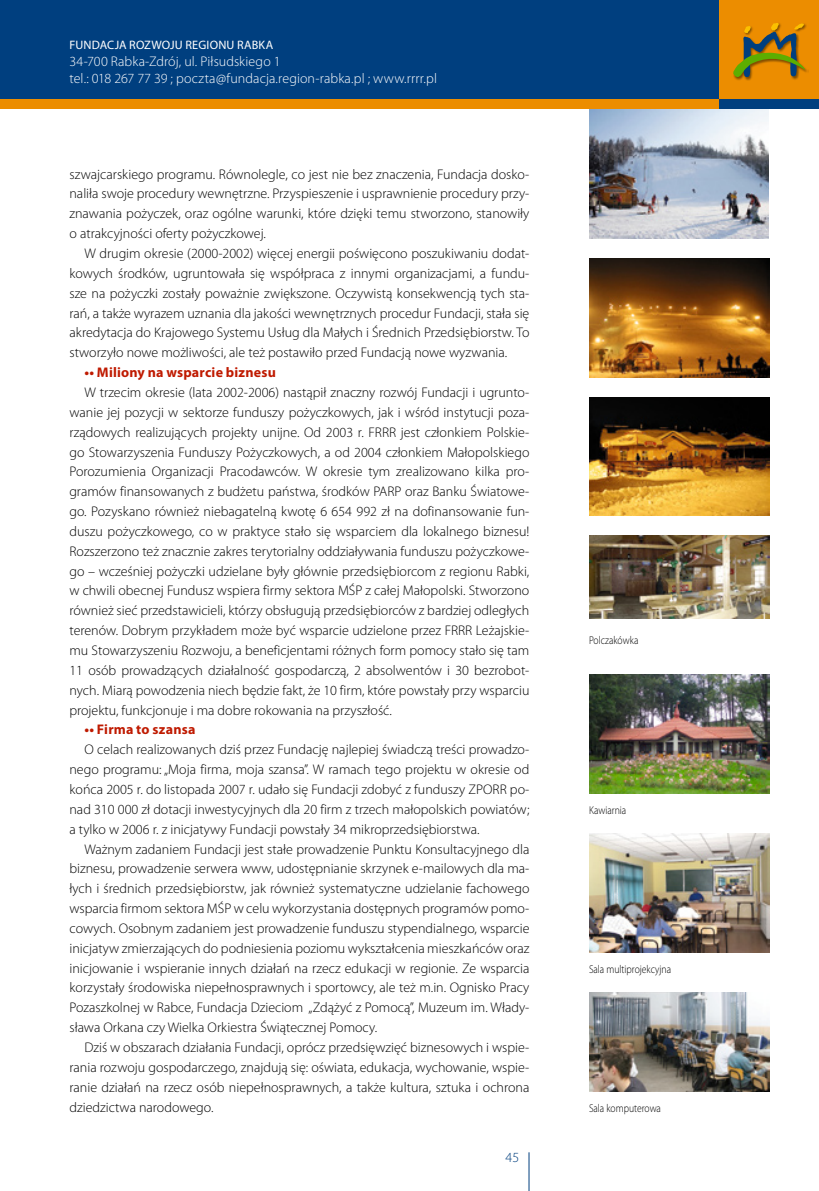
<style>
.page{position:relative;width:819px;height:1191px;background:#fff}
.page>*{position:absolute;margin:0;border:0;box-sizing:border-box;transform-origin:0 0}
.t1{font:300 14px/19.8px "Myriad Pro";color:#000;text-align:justify}
.t2{font:300 14px/16.8px "Myriad Pro";letter-spacing:.01em;color:#fff}
.t3{font:700 14px "Myriad Pro";letter-spacing:.015em;color:#bf1a00}
.t4{font:300 14px "Myriad Pro";color:#003f7f}
.t5{font:12.25px "Myriad Pro";letter-spacing:.015em;color:#fff}
.t6{font:300 11.38px "Myriad Pro";color:#000;scale:.85 1}
</style>
<div class="page">
<div style="left:0;top:0;width:719px;height:99px;background:#003f7f"></div>
<div style="left:719px;top:0;width:100px;height:99px;background:#ec8d00"></div>
<div style="left:0;top:99px;width:719px;height:10px;background:#ec8d00"></div>
<div style="left:719px;top:99px;width:100px;height:10px;background:#003f7f"></div>
<div style="left:732px;top:22px;width:76px;height:59px;background:#000;opacity:.45"></div>
<svg style="left:733px;top:23px;width:72px;height:54px"></svg>
<hr style="left:528px;top:1152px;width:1px;height:39px;background:#003f7f">
<img style="left:589px;top:675px;width:180px;height:119px">
<img style="left:589px;top:833px;width:180px;height:119px">
<img style="left:589px;top:110px;width:179px;height:128px">
<img style="left:589px;top:258px;width:180px;height:119px">
<img style="left:589px;top:397px;width:180px;height:119px">
<img style="left:589px;top:536px;width:180px;height:83px">
<img style="left:589px;top:992px;width:180px;height:99px">
<p class="t5" style="left:69px;top:38px;width:205px">FUNDACJA ROZWOJU REGIONU RABKA</p>
<p class="t2" style="left:69px;top:53px;width:369px">34-700 Rabka-Zdrój, ul. Piłsudskiego 1<br>tel.: 018 267 77 39 ; poczta@fundacja.region-rabka.pl ; www.rrrr.pl</p>
<p class="t1" style="left:69px;top:164px;width:461px">szwajcarskiego programu. Równolegle, co jest nie bez znaczenia, Fundacja dosko&shy;naliła swoje procedury wewnętrzne. Przyspieszenie i usprawnienie procedury przy&shy;znawania pożyczek, oraz ogólne warunki, które dzięki temu stworzono, stanowiły o atrakcyjności oferty pożyczkowej.</p>
<p class="t1" style="left:69px;top:244px;width:461px;text-indent:15px">W drugim okresie (2000-2002) więcej energii poświęcono poszukiwaniu dodat&shy;kowych środków, ugruntowała się współpraca z innymi organizacjami, a fundu&shy;sze na pożyczki zostały poważnie zwiększone. Oczywistą konsekwencją tych sta&shy;rań, a także wyrazem uznania dla jakości wewnętrznych procedur Fundacji, stała się akredytacja do Krajowego Systemu Usług dla Małych i Średnich Przedsiębiorstw. To stworzyło nowe możliwości, ale też postawiło przed Fundacją nowe wyzwania.</p>
<p class="t3" style="left:84px;top:364px;width:193px">•• Miliony na wsparcie biznesu</p>
<p class="t1" style="left:69px;top:383px;width:461px;text-indent:15px">W trzecim okresie (lata 2002-2006) nastąpił znaczny rozwój Fundacji i ugrunto&shy;wanie jej pozycji w sektorze funduszy pożyczkowych, jak i wśród instytucji poza&shy;rządowych realizujących projekty unijne. Od 2003 r. FRRR jest członkiem Polskie&shy;go Stowarzyszenia Funduszy Pożyczkowych, a od 2004 członkiem Małopolskiego Porozumienia Organizacji Pracodawców. W okresie tym zrealizowano kilka pro&shy;gramów finansowanych z budżetu państwa, środków PARP oraz Banku Światowe&shy;go. Pozyskano również niebagatelną kwotę 6 654 992 zł na dofinansowanie fun&shy;duszu pożyczkowego, co w praktyce stało się wsparciem dla lokalnego biznesu!<br>Rozszerzono też znacznie zakres terytorialny oddziaływania funduszu pożyczkowe&shy;go – wcześniej pożyczki udzielane były głównie przedsiębiorcom z regionu Rabki, w chwili obecnej Fundusz wspiera firmy sektora MŚP z całej Małopolski. Stworzono również sieć przedstawicieli, którzy obsługują przedsiębiorców z bardziej odległych terenów. Dobrym przykładem może być wsparcie udzielone przez FRRR Leżajskie&shy;mu Stowarzyszeniu Rozwoju, a beneficjentami różnych form pomocy stało się tam 11 osób prowadzących działalność gospodarczą, 2 absolwentów i 30 bezrobot&shy;nych. Miarą powodzenia niech będzie fakt, że 10 firm, które powstały przy wsparciu projektu, funkcjonuje i ma dobre rokowania na przyszłość.</p>
<p class="t3" style="left:84px;top:722px;width:112px">•• Firma to szansa</p>
<p class="t1" style="left:69px;top:740px;width:461px;text-indent:15px">O celach realizowanych dziś przez Fundację najlepiej świadczą treści prowadzo&shy;nego programu: „Moja firma, moja szansa”. W ramach tego projektu w okresie od końca 2005 r. do listopada 2007 r. udało się Fundacji zdobyć z funduszy ZPORR po&shy;nad 310 000 zł dotacji inwestycyjnych dla 20 firm z trzech małopolskich powiatów; a tylko w 2006 r. z inicjatywy Fundacji powstały 34 mikroprzedsiębiorstwa.</p>
<p class="t1" style="left:69px;top:839px;width:461px;text-indent:15px">Ważnym zadaniem Fundacji jest stałe prowadzenie Punktu Konsultacyjnego dla biznesu, prowadzenie serwera www, udostępnianie skrzynek e-mailowych dla ma&shy;łych i średnich przedsiębiorstw, jak również systematyczne udzielanie fachowego wsparcia firmom sektora MŚP w celu wykorzystania dostępnych programów pomo&shy;cowych. Osobnym zadaniem jest prowadzenie funduszu stypendialnego, wsparcie inicjatyw zmierzających do podniesienia poziomu wykształcenia mieszkańców oraz inicjowanie i wspieranie innych działań na rzecz edukacji w regionie. Ze wsparcia korzystały środowiska niepełnosprawnych i sportowcy, ale też m.in. Ognisko Pracy Pozaszkolnej w Rabce, Fundacja Dzieciom „Zdążyć z Pomocą”, Muzeum im. Włady&shy;sława Orkana czy Wielka Orkiestra Świątecznej Pomocy.</p>
<p class="t1" style="left:69px;top:1037px;width:461px;text-indent:15px">Dziś w obszarach działania Fundacji, oprócz przedsięwzięć biznesowych i wspie&shy;rania rozwoju gospodarczego, znajdują się: oświata, edukacja, wychowanie, wspie&shy;ranie działań na rzecz osób niepełnosprawnych, a także kultura, sztuka i ochrona dziedzictwa narodowego.</p>
<p class="t4" style="left:505px;top:1149px;width:15px">45</p>
<p class="t6" style="left:589px;top:633px;width:60px">Polczakówka</p>
<p class="t6" style="left:589px;top:803px;width:45px">Kawiarnia</p>
<p class="t6" style="left:589px;top:962px;width:98px">Sala multiprojekcyjna</p>
<p class="t6" style="left:589px;top:1101px;width:86px">Sala komputerowa</p>
</div>
